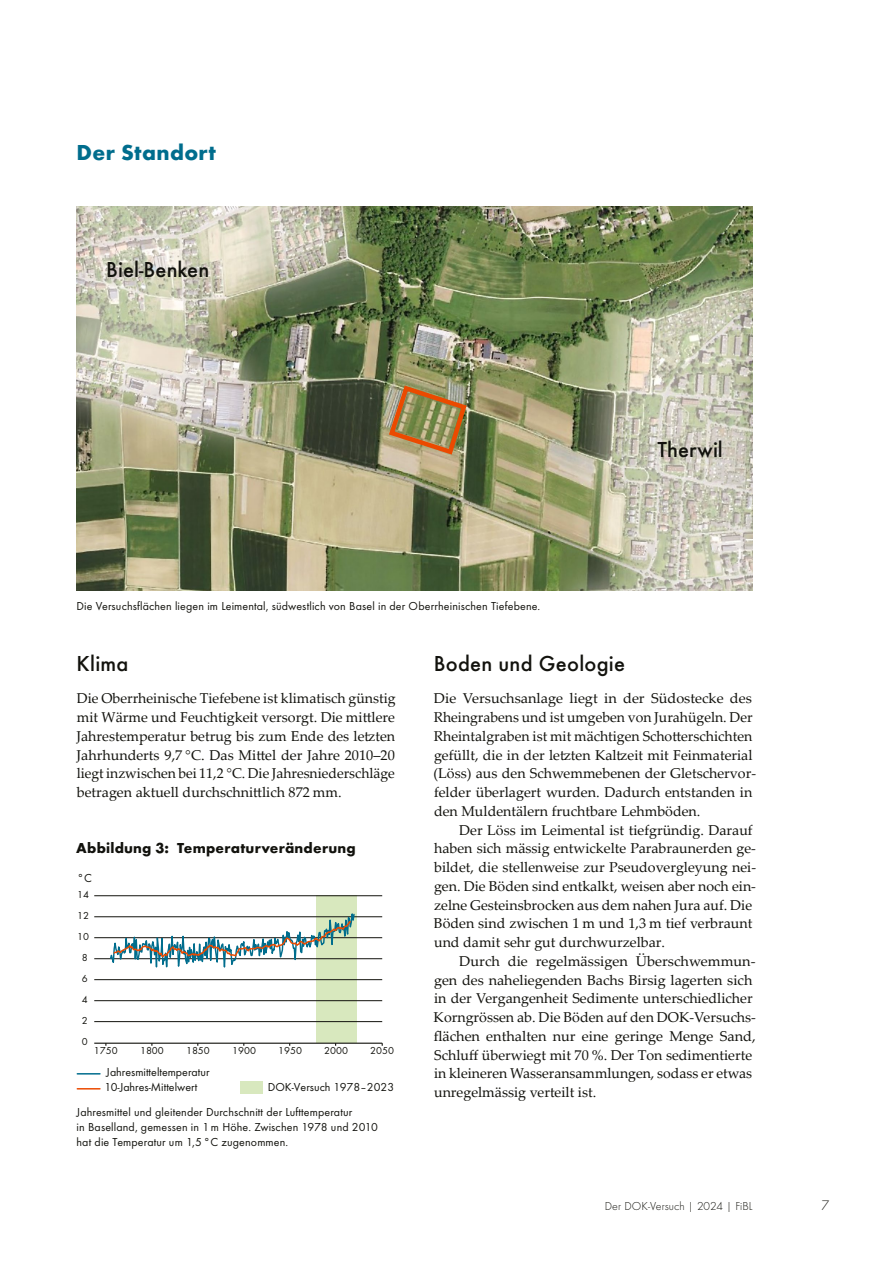
<style>
.page{position:relative;width:893px;height:1263px;background:#fff}
.page>*{position:absolute;margin:0;border:0;box-sizing:border-box;transform-origin:0 0}
.t1{font:500 22.5px "Function Pro";letter-spacing:.01em;color:#12120d}
.t2{font:700 22.5px "Function Pro";letter-spacing:.02em;color:#006d8d}
.t3{font:700 15px "Function Pro";letter-spacing:.015em;color:#12120d}
.t4{font:14.25px/18.8px "Palatino Linotype";color:#12120d}
.t5{font:300 14.25px "Function Pro";color:#12120d}
.t6{font:12px/15px "Function Pro";letter-spacing:.01em;color:#12120d}
.t7{font:300 12px "Function Pro";letter-spacing:.005em;color:#12120d}
.t8{font:10.5px "Function Pro";letter-spacing:.005em;color:#12120d}
</style>
<div class="page">
<div style="left:316px;top:896px;width:41px;height:147px;background:#d8e8be"></div>
<hr style="left:94px;top:895px;width:288px;height:1px;background:#12120d">
<hr style="left:94px;top:916px;width:288px;height:1px;background:#12120d">
<hr style="left:94px;top:937px;width:288px;height:1px;background:#12120d">
<hr style="left:94px;top:958px;width:288px;height:1px;background:#12120d">
<hr style="left:94px;top:979px;width:288px;height:1px;background:#12120d">
<hr style="left:94px;top:1000px;width:288px;height:1px;background:#12120d">
<hr style="left:94px;top:1021px;width:288px;height:1px;background:#12120d">
<svg style="left:109px;top:913px;width:247px;height:89px"></svg>
<hr style="left:94px;top:1043px;width:288px;height:1px;background:#12120d">
<svg style="left:77px;top:1073px;width:23px;height:1px"></svg>
<div style="left:240px;top:1081px;width:23px;height:13px;background:#d8e8be"></div>
<svg style="left:77px;top:1088px;width:23px;height:1px"></svg>
<img style="left:77px;top:206px;width:676px;height:385px">
<img style="left:386px;top:383px;width:83px;height:74px">
<h1 class="t2" style="left:77px;top:138px;width:141px">Der Standort</h1>
<h1 class="t1" style="left:106px;top:256px;width:104px">Biel-Benken</h1>
<p class="t6" style="left:77px;top:598px;width:465px">Die Versuchsflächen liegen im Leimental, südwestlich von Basel in der Oberrheinischen Tiefebene.</p>
<h1 class="t1" style="left:657px;top:436px;width:67px">Therwil</h1>
<h1 class="t1" style="left:77px;top:650px;width:53px">Klima</h1>
<p class="t4" style="left:76px;top:689px;width:321px;text-align:justify">Die Oberrheinische Tiefebene ist klimatisch günstig mit Wärme und Feuchtigkeit versorgt. Die mittlere Jahrestemperatur betrug bis zum Ende des letzten Jahrhunderts 9,7 °C. Das Mittel der Jahre 2010–20 liegt inzwischen bei 11,2 °C. Die Jahresniederschläge betragen aktuell durchschnittlich 872 mm.</p>
<p class="t3" style="left:76px;top:839px;width:281px">Abbildung 3: Temperaturveränderung</p>
<p class="t6" style="left:77px;top:871px;width:16px">°C</p>
<p class="t8" style="left:77px;top:888px;width:13px">14</p>
<p class="t8" style="left:77px;top:909px;width:13px">12</p>
<p class="t8" style="left:77px;top:930px;width:13px">10</p>
<p class="t8" style="left:82px;top:951px;width:7px">8</p>
<p class="t8" style="left:82px;top:972px;width:7px">6</p>
<p class="t8" style="left:82px;top:993px;width:7px">4</p>
<p class="t8" style="left:82px;top:1014px;width:7px">2</p>
<p class="t8" style="left:82px;top:1035px;width:7px">0</p>
<p class="t8" style="left:94px;top:1045px;width:25px">1750</p>
<p class="t8" style="left:140px;top:1045px;width:25px">1800</p>
<p class="t8" style="left:186px;top:1045px;width:25px">1850</p>
<p class="t8" style="left:232px;top:1045px;width:25px">1900</p>
<p class="t8" style="left:278px;top:1045px;width:25px">1950</p>
<p class="t8" style="left:324px;top:1045px;width:25px">2000</p>
<p class="t8" style="left:370px;top:1045px;width:25px">2050</p>
<p class="t6" style="left:104px;top:1065px;width:107px">Jahresmitteltemperatur<br>10-Jahres-Mittelwert</p>
<p class="t6" style="left:268px;top:1080px;width:128px">DOK-Versuch 1978–2023</p>
<p class="t6" style="left:77px;top:1104px;width:303px">Jahresmittel und gleitender Durchschnitt der Lufttemperatur<br>in Baselland, gemessen in 1m Höhe. Zwischen 1978 und 2010 hat die Temperatur um 1,5 °C zugenommen.</p>
<h1 class="t1" style="left:434px;top:650px;width:193px">Boden und Geologie</h1>
<p class="t4" style="left:433px;top:689px;width:324px">Die Versuchsanlage liegt in der Südostecke des Rheingrabens und ist umgeben von Jurahügeln. Der Rheintalgraben ist mit mächtigen Schotterschichten gefüllt, die in der letzten Kaltzeit mit Feinmaterial (Löss) aus den Schwemmebenen der Gletschervor&shy;felder überlagert wurden. Dadurch entstanden in den Muldentälern fruchtbare Lehmböden.</p>
<p class="t4" style="left:434px;top:820px;width:324px;text-indent:25px">Der Löss im Leimental ist tiefgründig. Darauf haben sich mässig entwickelte Parabraunerden ge&shy;bildet, die stellenweise zur Pseudovergleyung nei&shy;gen. Die Böden sind entkalkt, weisen aber noch ein&shy;zelne Gesteinsbrocken aus dem nahen Jura auf. Die Böden sind zwischen 1 m und 1,3 m tief verbraunt und damit sehr gut durchwurzelbar.</p>
<p class="t4" style="left:434px;top:951px;width:324px;text-indent:26px">Durch die regelmässigen Überschwemmun&shy;gen des naheliegenden Bachs Birsig lagerten sich in der Vergangenheit Sedimente unterschiedlicher Korngrössen ab. Die Böden auf den DOK-Versuchs&shy;flächen enthalten nur eine geringe Menge Sand, Schluff überwiegt mit 70 %. Der Ton sedimentierte in kleineren Wasseransammlungen, sodass er etwas unregelmässig verteilt ist.</p>
<p class="t7" style="left:605px;top:1199px;width:149px">Der DOK-Versuch | 2024 | FiBL</p>
<p class="t5" style="left:821px;top:1197px;width:9px">7</p>
</div>
